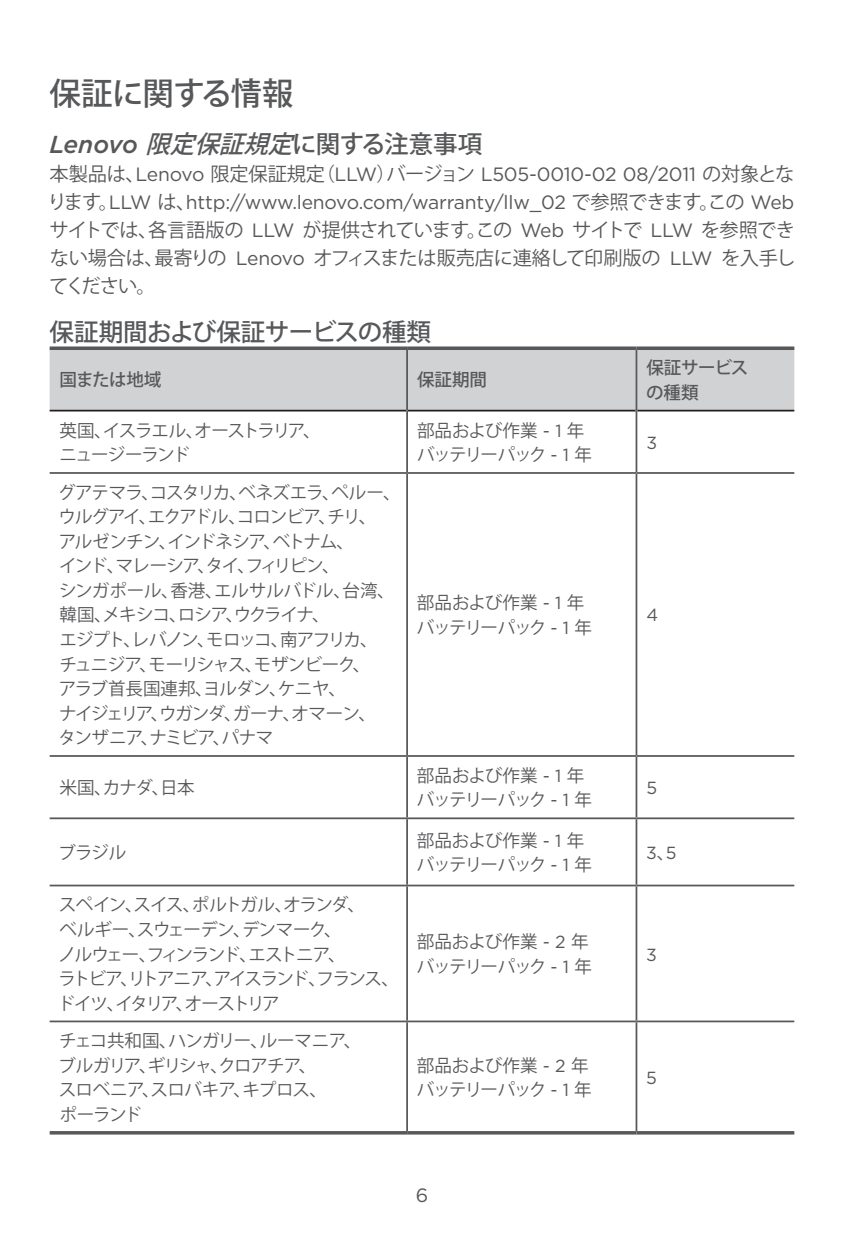
<style>
.page{position:relative;width:844px;height:1241px;background:#fff}
.page>*{position:absolute;margin:0;border:0;box-sizing:border-box;transform-origin:0 0}
.t1{font:500 31.5px "Koz Go Pro";letter-spacing:-.02em;color:#57585a}
.t2{font:500 24.5px "Koz Go Pro";letter-spacing:-.02em;color:#57585a}
.t3{font:19.25px/28px "Gotham";letter-spacing:-.01em;color:#57585a}
.t4{font:19.25px/28px "Koz Go Pro";letter-spacing:-.035em;color:#57585a;text-align:justify}
.t5{font:17.5px/24.5px "Koz Go Pro";letter-spacing:-.06em;color:#57585a}
.t6{font:17.5px/24.5px "Koz Go Pro";letter-spacing:-.08em;color:#57585a}
.t7{font:17.5px/24.5px "Koz Go Pro";letter-spacing:-.085em;color:#57585a}
.t8{font:500 17.5px/24.5px "Koz Go Pro";letter-spacing:-.02em;color:#57585a}
.t9{font:17.5px "Gotham";color:#57585a}
.s1{font-family:"Gotham";font-style:italic}
.s2{font-style:italic}
.s3{font-family:"Koz Go Pro"}
.s4{font-family:"Gotham"}
</style>
<div class="page">
<div style="left:50px;top:350px;width:744px;height:59px;background:#d1d2d4"></div>
<hr style="left:50px;top:409px;width:356px;height:2px;background:#231f20">
<hr style="left:408px;top:409px;width:227px;height:2px;background:#231f20">
<hr style="left:637px;top:409px;width:157px;height:2px;background:#231f20">
<svg style="left:50px;top:346px;width:357px;height:4px"></svg>
<svg style="left:50px;top:1130px;width:357px;height:4px"></svg>
<svg style="left:407px;top:346px;width:229px;height:4px"></svg>
<svg style="left:407px;top:1130px;width:229px;height:4px"></svg>
<hr style="left:406px;top:350px;width:2px;height:60px;background:#57585a">
<hr style="left:406px;top:410px;width:2px;height:62px;background:#57585a">
<hr style="left:406px;top:474px;width:2px;height:281px;background:#57585a">
<hr style="left:406px;top:756px;width:2px;height:61px;background:#57585a">
<hr style="left:406px;top:819px;width:2px;height:65px;background:#57585a">
<hr style="left:406px;top:886px;width:2px;height:134px;background:#57585a">
<hr style="left:406px;top:1022px;width:2px;height:108px;background:#57585a">
<svg style="left:636px;top:346px;width:158px;height:4px"></svg>
<svg style="left:636px;top:1130px;width:158px;height:4px"></svg>
<hr style="left:635px;top:350px;width:2px;height:60px;background:#57585a">
<hr style="left:635px;top:410px;width:2px;height:62px;background:#57585a">
<hr style="left:635px;top:474px;width:2px;height:281px;background:#57585a">
<hr style="left:635px;top:756px;width:2px;height:61px;background:#57585a">
<hr style="left:635px;top:819px;width:2px;height:65px;background:#57585a">
<hr style="left:635px;top:886px;width:2px;height:134px;background:#57585a">
<hr style="left:635px;top:1022px;width:2px;height:108px;background:#57585a">
<hr style="left:50px;top:472px;width:357px;height:2px;background:#57585a">
<hr style="left:407px;top:472px;width:229px;height:2px;background:#57585a">
<hr style="left:636px;top:472px;width:158px;height:2px;background:#57585a">
<hr style="left:50px;top:755px;width:357px;height:1px;background:#57585a">
<hr style="left:407px;top:755px;width:229px;height:1px;background:#57585a">
<hr style="left:636px;top:755px;width:158px;height:1px;background:#57585a">
<hr style="left:50px;top:817px;width:357px;height:2px;background:#57585a">
<hr style="left:407px;top:817px;width:229px;height:2px;background:#57585a">
<hr style="left:636px;top:817px;width:158px;height:2px;background:#57585a">
<hr style="left:50px;top:884px;width:357px;height:2px;background:#57585a">
<hr style="left:407px;top:884px;width:229px;height:2px;background:#57585a">
<hr style="left:636px;top:884px;width:158px;height:2px;background:#57585a">
<hr style="left:50px;top:1020px;width:357px;height:2px;background:#57585a">
<hr style="left:407px;top:1020px;width:229px;height:2px;background:#57585a">
<hr style="left:636px;top:1020px;width:158px;height:2px;background:#57585a">
<h1 class="t1" style="left:50px;top:73px;width:245px">保証に関する情報</h1>
<h2 class="t2" style="left:50px;top:128px;width:434px"><span class="s1">Lenovo</span> <span class="s2">限定保証規定</span>に関する注意事項</h2>
<p class="t3" style="left:47px;top:159px;width:748px"><span class="s3">本製品は、</span>Lenovo <span class="s3">限定保証規定（</span>LLW<span class="s3">）バージョン</span> L505-0010-02 08/2011 <span class="s3">の対象となります。</span>LLW <span class="s3">は、</span>http://www.lenovo.com/warranty/llw_02 <span class="s3">で参照できます。この</span> Web</p>
<p class="t4" style="left:49px;top:216px;width:747px">サイトでは、各言語版の <span class="s4">LLW</span> が提供されています。この <span class="s4">Web</span> サイトで <span class="s4">LLW</span> を参照できない場合は、最寄りの <span class="s4">Lenovo</span> オフィスまたは販売店に連絡して印刷版の <span class="s4">LLW</span> を入手してください。</p>
<h2 class="t2" style="left:50px;top:316px;width:383px">保証期間および保証サービスの種類</h2>
<p class="t8" style="left:60px;top:368px;width:103px">国または地域</p>
<p class="t8" style="left:417px;top:368px;width:71px">保証期間</p>
<p class="t8" style="left:646px;top:356px;width:104px">保証サービスの種類</p>
<p class="t7" style="left:60px;top:418px;width:262px">英国、イスラエル、オーストラリア、ニュージーランド</p>
<p class="t5" style="left:417px;top:418px;width:176px">部品および作業 <span class="s4">- 1</span> 年バッテリーパック <span class="s4">- 1</span> 年</p>
<p class="t5" style="left:58px;top:480px;width:344px">グアテマラ、コスタリカ、ベネズエラ、ペルー、ウルグアイ、エクアドル、コロンビア、チリ、<br>アルゼンチン、インドネシア、ベトナム、<br>インド、マレーシア、タイ、フィリピン、<br>シンガポール、香港、エルサルバドル、台湾、韓国、メキシコ、ロシア、ウクライナ、<br>エジプト、レバノン、モロッコ、南アフリカ、<br>チュニジア、モーリシャス、モザンビーク、<br>アラブ首長国連邦、ヨルダン、ケニヤ、<br>ナイジェリア、ウガンダ、ガーナ、オマーン、<br>タンザニア、ナミビア、パナマ</p>
<p class="t5" style="left:59px;top:775px;width:136px">米国、カナダ、日本</p>
<p class="t5" style="left:59px;top:840px;width:69px">ブラジル</p>
<p class="t6" style="left:57px;top:893px;width:343px">スペイン、スイス、ポルトガル、オランダ、<br>ベルギー、スウェーデン、デンマーク、<br>ノルウェー、フィンランド、エストニア、<br>ラトビア、リトアニア、アイスランド、フランス、ドイツ、イタリア、オーストリア</p>
<p class="t5" style="left:59px;top:1028px;width:304px">チェコ共和国、ハンガリー、ルーマニア、ブルガリア、ギリシャ、クロアチア、<br>スロベニア、スロバキア、キプロス、<br>ポーランド</p>
<p class="t5" style="left:417px;top:591px;width:176px">部品および作業 <span class="s4">- 1</span> 年バッテリーパック <span class="s4">- 1</span> 年</p>
<p class="t5" style="left:417px;top:763px;width:176px">部品および作業 <span class="s4">- 1</span> 年バッテリーパック <span class="s4">- 1</span> 年</p>
<p class="t5" style="left:417px;top:828px;width:176px">部品および作業 <span class="s4">- 1</span> 年バッテリーパック <span class="s4">- 1</span> 年</p>
<p class="t5" style="left:417px;top:929px;width:176px">部品および作業 <span class="s4">- 2</span> 年バッテリーパック <span class="s4">- 1</span> 年</p>
<p class="t5" style="left:417px;top:1053px;width:176px">部品および作業 <span class="s4">- 2</span> 年バッテリーパック <span class="s4">- 1</span> 年</p>
<p class="t3" style="left:415px;top:1180px;width:14px">6</p>
<p class="t9" style="left:646px;top:431px;width:12px">3</p>
<p class="t9" style="left:646px;top:604px;width:13px">4</p>
<p class="t9" style="left:646px;top:776px;width:12px">5</p>
<p class="t9" style="left:646px;top:841px;width:32px">3<span class="s3">、</span>5</p>
<p class="t9" style="left:646px;top:942px;width:12px">3</p>
<p class="t9" style="left:646px;top:1066px;width:12px">5</p>
</div>
